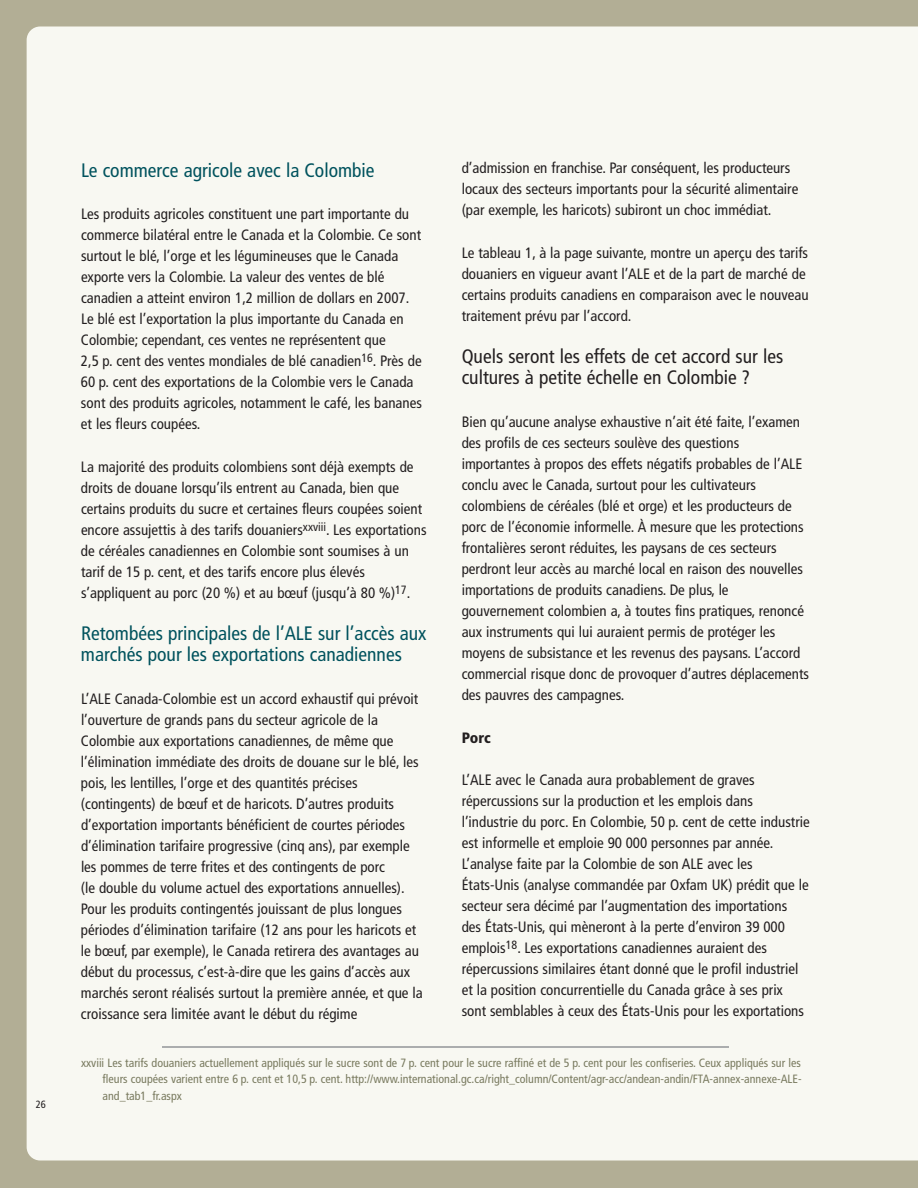
<style>
.page{position:relative;width:918px;height:1188px;background:#b2ae95}
.page>*{position:absolute;margin:0;border:0;box-sizing:border-box;transform-origin:0 0}
.t1{font:condensed 19.5px/21px "Frutiger";color:#00525d}
.t2{font:condensed 19.5px/21px "Frutiger";color:#231f20}
.t3{font:condensed 15px/21px "Frutiger";color:#231f20}
.t4{font:900 condensed 15px "Frutiger";color:#231f20}
.t5{font:condensed 12px/16.5px "Frutiger";color:#797a5f;text-align:justify}
.t6{font:condensed 10.5px "Frutiger";color:#231f20}
</style>
<div class="page">
<div style="left:27px;top:27px;width:891px;height:1134px;background:#f8f8f2"></div>
<hr style="left:162px;top:1046px;width:567px;height:2px;background:#939598">
<p class="t6" style="left:36px;top:1100px;width:12px">26</p>
<h1 class="t1" style="left:81px;top:161px;width:295px">Le commerce agricole avec la Colombie</h1>
<p class="t3" style="left:81px;top:205px;width:342px">Les produits agricoles constituent une part importante du commerce bilatéral entre le Canada et la Colombie. Ce sont surtout le blé, l’orge et les légumineuses que le Canada exporte vers la Colombie. La valeur des ventes de blé canadien a atteint environ 1,2 million de dollars en 2007.<br>Le blé est l’exportation la plus importante du Canada en Colombie; cependant, ces ventes ne représentent que<br>2,5 p. cent des ventes mondiales de blé canadien<sup>16</sup>. Près de 60 p. cent des exportations de la Colombie vers le Canada sont des produits agricoles, notamment le café, les bananes et les fleurs coupées.</p>
<p class="t3" style="left:81px;top:457px;width:347px">La majorité des produits colombiens sont déjà exempts de droits de douane lorsqu’ils entrent au Canada, bien que certains produits du sucre et certaines fleurs coupées soient encore assujettis à des tarifs douaniers<sup>xxviii</sup>. Les exportations de céréales canadiennes en Colombie sont soumises à un tarif de 15 p. cent, et des tarifs encore plus élevés s’appliquent au porc (20 %) et au bœuf (jusqu’à 80 %)<sup>17</sup>.</p>
<h1 class="t1" style="left:81px;top:625px;width:347px">Retombées principales de l’ALE sur l’accès aux marchés pour les exportations canadiennes</h1>
<p class="t3" style="left:81px;top:690px;width:343px">L’ALE Canada-Colombie est un accord exhaustif qui prévoit l’ouverture de grands pans du secteur agricole de la Colombie aux exportations canadiennes, de même que l’élimination immédiate des droits de douane sur le blé, les pois, les lentilles, l’orge et des quantités précises (contingents) de bœuf et de haricots. D’autres produits d’exportation importants bénéficient de courtes périodes d’élimination tarifaire progressive (cinq ans), par exemple les pommes de terre frites et des contingents de porc<br>(le double du volume actuel des exportations annuelles).<br>Pour les produits contingentés jouissant de plus longues périodes d’élimination tarifaire (12 ans pour les haricots et le bœuf, par exemple), le Canada retirera des avantages au début du processus, c’est-à-dire que les gains d’accès aux marchés seront réalisés surtout la première année, et que la croissance sera limitée avant le début du régime</p>
<p class="t3" style="left:462px;top:159px;width:338px">d’admission en franchise. Par conséquent, les producteurs locaux des secteurs importants pour la sécurité alimentaire (par exemple, les haricots) subiront un choc immédiat.</p>
<p class="t3" style="left:462px;top:243px;width:349px">Le tableau 1, à la page suivante, montre un aperçu des tarifs douaniers en vigueur avant l’ALE et de la part de marché de certains produits canadiens en comparaison avec le nouveau traitement prévu par l’accord.</p>
<h1 class="t2" style="left:462px;top:348px;width:323px">Quels seront les effets de cet accord sur les cultures à petite échelle en Colombie ?</h1>
<p class="t3" style="left:462px;top:413px;width:349px">Bien qu’aucune analyse exhaustive n’ait été faite, l’examen des profils de ces secteurs soulève des questions importantes à propos des effets négatifs probables de l’ALE conclu avec le Canada, surtout pour les cultivateurs colombiens de céréales (blé et orge) et les producteurs de porc de l’économie informelle. À mesure que les protections frontalières seront réduites, les paysans de ces secteurs perdront leur accès au marché local en raison des nouvelles importations de produits canadiens. De plus, le gouvernement colombien a, à toutes fins pratiques, renoncé aux instruments qui lui auraient permis de protéger les moyens de subsistance et les revenus des paysans. L’accord commercial risque donc de provoquer d’autres déplacements des pauvres des campagnes.</p>
<p class="t4" style="left:462px;top:731px;width:31px">Porc</p>
<p class="t3" style="left:462px;top:771px;width:350px">L’ALE avec le Canada aura probablement de graves répercussions sur la production et les emplois dans l’industrie du porc. En Colombie, 50 p. cent de cette industrie est informelle et emploie 90 000 personnes par année.<br>L’analyse faite par la Colombie de son ALE avec les États-Unis (analyse commandée par Oxfam UK) prédit que le secteur sera décimé par l’augmentation des importations des États-Unis, qui mèneront à la perte d’environ 39 000 emplois<sup>18</sup>. Les exportations canadiennes auraient des répercussions similaires étant donné que le profil industriel et la position concurrentielle du Canada grâce à ses prix sont semblables à ceux des États-Unis pour les exportations</p>
<p class="t5" style="left:103px;top:1055px;width:701px;text-indent:-22px">xxviii Les tarifs douaniers actuellement appliqués sur le sucre sont de 7 p. cent pour le sucre raffiné et de 5 p. cent pour les confiseries. Ceux appliqués sur les fleurs coupées varient entre 6 p. cent et 10,5 p. cent. http://www.international.gc.ca/right_column/Content/agr-acc/andean-andin/FTA-annex-annexe-ALE&shy;and_tab1_fr.aspx</p>
</div>
